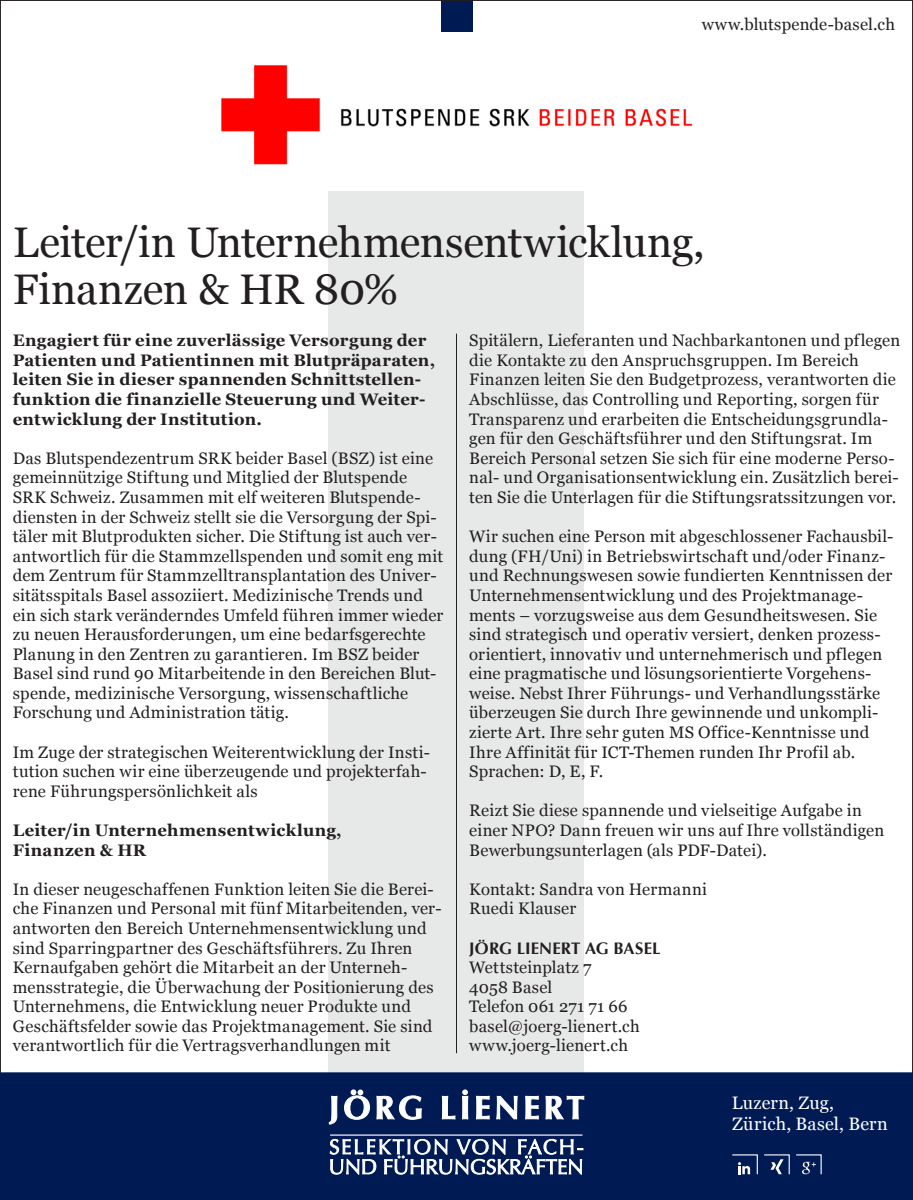
<style>
.page{position:relative;width:913px;height:1200px;background:#fff}
.page>*{position:absolute;margin:0;border:0;box-sizing:border-box;transform-origin:0 0}
.t1{font:42.75px/47.2px "Georgia";letter-spacing:-.01em;color:#231f20}
.t2{font:18px/21.4px "Georgia";letter-spacing:.01em;color:#fff}
.t3{font:16.65px/19.6px "Georgia";letter-spacing:.015em;color:#231f20}
.t4{font:700 16.65px/19.6px "Georgia";letter-spacing:.015em;color:#231f20}
.t5{font:700 16.65px "Optima";letter-spacing:.01em;color:#231f20}
</style>
<div class="page">
<div style="left:328px;top:191px;width:256px;height:1008px;background:#e7e8e8"></div>
<div style="left:440px;top:0;width:32px;height:32px;background:#001b54"></div>
<div style="left:0;top:1071px;width:912px;height:128px;background:#001b54"></div>
<svg style="left:328px;top:1095px;width:9px;height:29px"></svg>
<svg style="left:376px;top:1095px;width:46px;height:24px"></svg>
<svg style="left:441px;top:1095px;width:14px;height:24px"></svg>
<svg style="left:476px;top:1095px;width:13px;height:24px"></svg>
<svg style="left:496px;top:1095px;width:21px;height:24px"></svg>
<svg style="left:525px;top:1095px;width:13px;height:24px"></svg>
<svg style="left:545px;top:1095px;width:39px;height:24px"></svg>
<svg style="left:329px;top:1138px;width:254px;height:36px;background:#4f6289"></svg>
<hr style="left:330px;top:1134px;width:252px;height:1px;background:#fff">
<svg style="left:461px;top:1089px;width:7px;height:30px"></svg>
<svg style="left:344px;top:1089px;width:26px;height:30px"></svg>
<svg style="left:730px;top:1153px;width:91px;height:21px;background:#2a4170"></svg>
<hr style="left:456px;top:333px;width:1px;height:719px;background:#231f20">
<img style="left:221px;top:65px;width:472px;height:100px">
<p class="t3" style="left:701px;top:14px;width:195px">www.blutspende-basel.ch</p>
<p class="t1" style="left:13px;top:216px;width:693px">Leiter/in Unternehmensentwicklung,<br>Finanzen &amp; HR 80%</p>
<p class="t3" style="left:469px;top:330px;width:432px">Spitälern, Lieferanten und Nachbarkantonen und pflegen die Kontakte zu den Anspruchsgruppen. Im Bereich Finanzen leiten Sie den Budgetprozess, verantworten die Abschlüsse, das Controlling und Reporting, sorgen für Transparenz und erarbeiten die Entscheidungsgrundla&shy;gen für den Geschäftsführer und den Stiftungsrat. Im Bereich Personal setzen Sie sich für eine moderne Perso&shy;nal- und Organisationsentwicklung ein. Zusätzlich berei&shy;ten Sie die Unterlagen für die Stiftungsratssitzungen vor.</p>
<p class="t3" style="left:469px;top:526px;width:425px">Wir suchen eine Person mit abgeschlossener Fachausbil&shy;dung (FH/Uni) in Betriebswirtschaft und/oder Finanz&shy;und Rechnungswesen sowie fundierten Kenntnissen der Unternehmensentwicklung und des Projektmanage&shy;ments – vorzugsweise aus dem Gesundheitswesen. Sie sind strategisch und operativ versiert, denken prozess&shy;orientiert, innovativ und unternehmerisch und pflegen eine pragmatische und lösungsorientierte Vorgehens&shy;weise. Nebst Ihrer Führungs- und Verhandlungsstärke überzeugen Sie durch Ihre gewinnende und unkompli&shy;zierte Art. Ihre sehr guten MS Office-Kenntnisse und Ihre Affinität für ICT-Themen runden Ihr Profil ab.<br>Sprachen: D, E, F.</p>
<p class="t3" style="left:469px;top:800px;width:416px">Reizt Sie diese spannende und vielseitige Aufgabe in einer NPO? Dann freuen wir uns auf Ihre vollständigen<br>Bewerbungsunterlagen (als PDF-Datei).</p>
<p class="t3" style="left:469px;top:878px;width:239px">Kontakt: Sandra von Hermanni</p>
<p class="t3" style="left:469px;top:897px;width:108px">Ruedi Klauser</p>
<p class="t5" style="left:469px;top:937px;width:193px">JÖRG LIENERT AG BASEL</p>
<p class="t3" style="left:469px;top:956px;width:124px">Wettsteinplatz 7</p>
<p class="t3" style="left:469px;top:976px;width:84px">4058 Basel</p>
<p class="t3" style="left:469px;top:995px;width:160px">Telefon 061 271 71 66</p>
<p class="t3" style="left:469px;top:1015px;width:172px">basel@joerg-lienert.ch www.joerg-lienert.ch</p>
<p class="t4" style="left:13px;top:330px;width:423px">Engagiert für eine zuverlässige Versorgung der Patienten und Patientinnen mit Blutpräparaten, leiten Sie in dieser spannenden Schnittstellen&shy;funktion die finanzielle Steuerung und Weiter&shy;entwicklung der Institution.</p>
<p class="t3" style="left:13px;top:447px;width:432px">Das Blutspendezentrum SRK beider Basel (BSZ) ist eine gemeinnützige Stiftung und Mitglied der Blutspende SRK Schweiz. Zusammen mit elf weiteren Blutspende&shy;diensten in der Schweiz stellt sie die Versorgung der Spi&shy;täler mit Blutprodukten sicher. Die Stiftung ist auch ver&shy;antwortlich für die Stammzellspenden und somit eng mit dem Zentrum für Stammzelltransplantation des Univer&shy;sitätsspitals Basel assoziiert. Medizinische Trends und ein sich stark veränderndes Umfeld führen immer wieder zu neuen Herausforderungen, um eine bedarfsgerechte Planung in den Zentren zu garantieren. Im BSZ beider Basel sind rund 90 Mitarbeitende in den Bereichen Blut&shy;spende, medizinische Versorgung, wissenschaftliche Forschung und Administration tätig.</p>
<p class="t3" style="left:13px;top:741px;width:418px">Im Zuge der strategischen Weiterentwicklung der Insti&shy;tution suchen wir eine überzeugende und projekterfah&shy;rene Führungspersönlichkeit als</p>
<p class="t4" style="left:13px;top:819px;width:330px">Leiter/in Unternehmensentwicklung,<br>Finanzen &amp; HR</p>
<p class="t3" style="left:13px;top:878px;width:430px">In dieser neugeschaffenen Funktion leiten Sie die Berei&shy;che Finanzen und Personal mit fünf Mitarbeitenden, ver&shy;antworten den Bereich Unternehmensentwicklung und sind Sparringpartner des Geschäftsführers. Zu Ihren Kernaufgaben gehört die Mitarbeit an der Unterneh&shy;mensstrategie, die Überwachung der Positionierung des Unternehmens, die Entwicklung neuer Produkte und Geschäftsfelder sowie das Projektmanagement. Sie sind verantwortlich für die Vertragsverhandlungen mit</p>
<p class="t2" style="left:731px;top:1090px;width:158px">Luzern, Zug,<br>Zürich, Basel, Bern</p>
</div>
